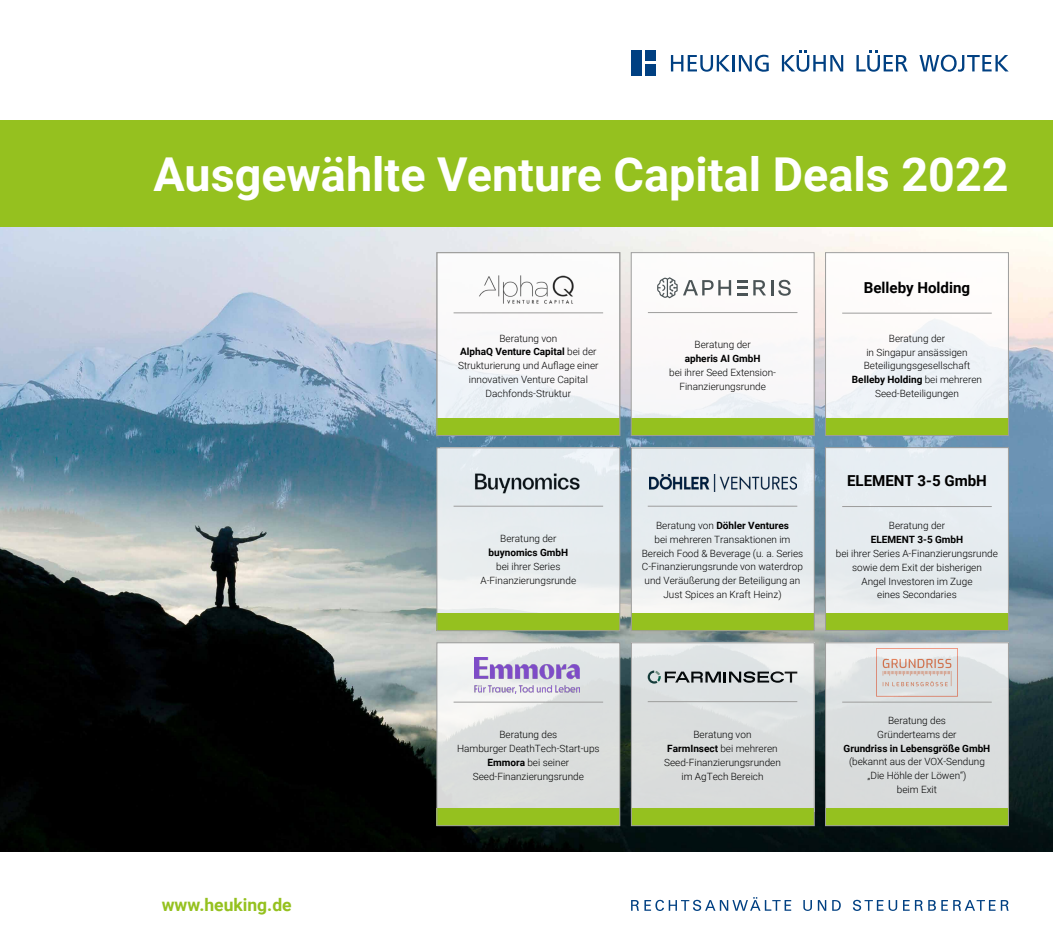
<style>
.page{position:relative;width:1053px;height:950px;background:#fff}
.page>*{position:absolute;margin:0;border:0;box-sizing:border-box;transform-origin:0 0}
.t1{font:700 46.75px "Roboto";color:#fff}
.t2{font:700 17.5px "Roboto";color:#95c11f}
.t3{font:700 15.12px "Roboto";color:#000}
.t4{font:300 10px/13.8px "Roboto";color:#000;text-align:center}
.t5{font:700 10px "Roboto";color:#000}
.s1{font-weight:700}
</style>
<div class="page">
<img style="left:0;top:227px;width:1052px;height:624px">
<svg style="left:919px;top:55px;width:89px;height:17px"></svg>
<svg style="left:671px;top:55px;width:97px;height:17px"></svg>
<div style="left:631px;top:51px;width:11px;height:25px;background:#004082"></div>
<div style="left:645px;top:51px;width:11px;height:10px;background:#004082"></div>
<div style="left:645px;top:64px;width:11px;height:12px;background:#004082"></div>
<svg style="left:781px;top:51px;width:62px;height:21px"></svg>
<svg style="left:856px;top:51px;width:51px;height:21px"></svg>
<div style="left:0;top:120px;width:1052px;height:107px;background:#95c11f"></div>
<svg style="left:633px;top:450px;width:179px;height:162px;background:#e7ecee"></svg>
<hr style="left:647px;top:506px;width:150px;height:1px;background:#9d9d9c">
<div style="left:631px;top:612px;width:183px;height:18px;background:#95c11f"></div>
<img style="left:649px;top:474px;width:147px;height:17px">
<div style="left:631px;top:448px;width:183px;height:183px;border:1px solid #9d9d9c"></div>
<div style="left:825px;top:447px;width:183px;height:183px;background:#e6ecf0"></div>
<hr style="left:842px;top:506px;width:149px;height:1px;background:#9d9d9c">
<div style="left:825px;top:613px;width:183px;height:17px;background:#95c11f"></div>
<div style="left:825px;top:447px;width:183px;height:183px;border:1px solid #9d9d9c"></div>
<div style="left:437px;top:447px;width:182px;height:174px;background:linear-gradient(to right,#eef1f1,#ebeff0)"></div>
<img style="left:440px;top:449px;width:176px;height:96px">
<hr style="left:453px;top:506px;width:150px;height:1px;background:#9d9d9c">
<div style="left:436px;top:612px;width:184px;height:18px;background:#95c11f"></div>
<div style="left:436px;top:447px;width:184px;height:184px;border:1px solid #9d9d9c"></div>
<div style="left:825px;top:252px;width:183px;height:183px;background:linear-gradient(to right,#f9f8f9,#f5f7f8)"></div>
<hr style="left:842px;top:313px;width:149px;height:1px;background:#9d9d9c">
<div style="left:825px;top:418px;width:183px;height:17px;background:#95c11f"></div>
<div style="left:631px;top:252px;width:183px;height:183px;background:#fbf8f9"></div>
<hr style="left:648px;top:312px;width:149px;height:1px;background:#9d9d9c">
<div style="left:631px;top:418px;width:183px;height:17px;background:#95c11f"></div>
<svg style="left:683px;top:280px;width:48px;height:15px"></svg>
<svg style="left:753px;top:280px;width:12px;height:15px"></svg>
<hr style="left:770px;top:280px;width:3px;height:15px;background:#4b5456">
<svg style="left:778px;top:280px;width:12px;height:16px"></svg>
<svg style="left:737px;top:280px;width:10px;height:15px"></svg>
<svg style="left:657px;top:277px;width:20px;height:21px"></svg>
<div style="left:631px;top:252px;width:183px;height:184px;border:1px solid #9d9d9c"></div>
<div style="left:437px;top:252px;width:183px;height:173px;background:linear-gradient(to bottom,#fffdfc,#edf1f5)"></div>
<img style="left:459px;top:254px;width:135px;height:104px">
<div style="left:436px;top:418px;width:184px;height:17px;background:#95c11f"></div>
<hr style="left:453px;top:312px;width:150px;height:1px;background:#9d9d9c">
<div style="left:436px;top:252px;width:184px;height:184px;border:1px solid #9d9d9c"></div>
<svg style="left:438px;top:644px;width:180px;height:163px;fill:#dbdedd"></svg>
<div style="left:436px;top:807px;width:184px;height:18px;background:#95c11f"></div>
<hr style="left:453px;top:702px;width:150px;height:1px;background:#9d9d9c">
<img style="left:474px;top:658px;width:105px;height:35px">
<div style="left:436px;top:642px;width:184px;height:184px;border:1px solid #9d9d9c"></div>
<div style="left:631px;top:643px;width:183px;height:169px;background:linear-gradient(to bottom,#e5e9ea,#d5d7d7)"></div>
<svg style="left:647px;top:670px;width:150px;height:13px;background:#909697"></svg>
<hr style="left:647px;top:701px;width:150px;height:1px;background:#9d9d9c">
<div style="left:631px;top:808px;width:183px;height:18px;background:#95c11f"></div>
<div style="left:631px;top:642px;width:183px;height:184px;border:1px solid #9d9d9c"></div>
<div style="left:825px;top:642px;width:183px;height:174px;background:linear-gradient(to bottom,#e6e9e9,#d4d7d7)"></div>
<img style="left:876px;top:648px;width:80px;height:49px">
<div style="left:825px;top:807px;width:183px;height:18px;background:#95c11f"></div>
<hr style="left:842px;top:702px;width:149px;height:1px;background:#9d9d9c">
<div style="left:825px;top:642px;width:183px;height:184px;border:1px solid #9d9d9c"></div>
<svg style="left:631px;top:897px;width:377px;height:14px"></svg>
<div style="left:825px;top:252px;width:183px;height:184px;border:1px solid #9d9d9c"></div>
<h1 class="t1" style="left:153px;top:142px;width:856px">Ausgewählte Venture Capital Deals 2022</h1>
<h2 class="t2" style="left:162px;top:892px;width:131px">www.heuking.de</h2>
<p class="t4" style="left:458px;top:331px;width:142px">Beratung von<br><span class="s1">AlphaQ Venture Capital</span> bei der<br>Strukturierung und Auflage einer innovativen Venture Capital<br>Dachfonds-Struktur</p>
<p class="t4" style="left:500px;top:531px;width:58px">Beratung der</p>
<p class="t5" style="left:488px;top:545px;width:81px">buynomics GmbH</p>
<p class="t4" style="left:480px;top:559px;width:97px">bei ihrer Series<br>A-Finanzierungsrunde</p>
<p class="t4" style="left:694px;top:337px;width:58px">Beratung der</p>
<p class="t5" style="left:684px;top:351px;width:77px">apheris AI GmbH</p>
<p class="t4" style="left:669px;top:365px;width:108px">bei ihrer Seed Extension-<br>Finanzierungsrunde</p>
<p class="t4" style="left:641px;top:518px;width:163px">Beratung von <span class="s1">Döhler Ventures<br></span>bei mehreren Transaktionen im<br>Bereich Food &amp; Beverage (u. a. Series<br>C-Finanzierungsrunde von waterdrop und Veräußerung der Beteiligung an<br>Just Spices an Kraft Heinz)</p>
<h3 class="t3" style="left:863px;top:276px;width:108px">Belleby Holding</h3>
<p class="t4" style="left:851px;top:331px;width:132px">Beratung der<br>in Singapur ansässigen<br>Beteiligungsgesellschaft<br><span class="s1">Belleby Holding</span> bei mehreren<br>Seed-Beteiligungen</p>
<h3 class="t3" style="left:847px;top:470px;width:141px">ELEMENT 3-5 GmbH</h3>
<p class="t4" style="left:888px;top:518px;width:58px">Beratung der</p>
<p class="t5" style="left:870px;top:532px;width:94px">ELEMENT 3-5 GmbH</p>
<p class="t4" style="left:835px;top:546px;width:164px">bei ihrer Series A-Finanzierungsrunde sowie dem Exit der bisherigen<br>Angel Investoren im Zuge<br>eines Secondaries</p>
<p class="t4" style="left:457px;top:727px;width:144px">Beratung des<br>Hamburger DeathTech-Start-ups<br><span class="s1">Emmora</span> bei seiner<br>Seed-Finanzierungsrunde</p>
<p class="t4" style="left:664px;top:727px;width:118px">Beratung von<br><span class="s1">FarmInsect</span> bei mehreren<br>Seed-Finanzierungsrunden im AgTech Bereich</p>
<p class="t4" style="left:877px;top:713px;width:81px">Beratung des<br>Gründerteams der</p>
<p class="t5" style="left:843px;top:741px;width:148px">Grundriss in Lebensgröße GmbH</p>
<p class="t4" style="left:849px;top:754px;width:137px">(bekannt aus der VOX-Sendung „Die Höhle der Löwen“)<br>beim Exit</p>
</div>
